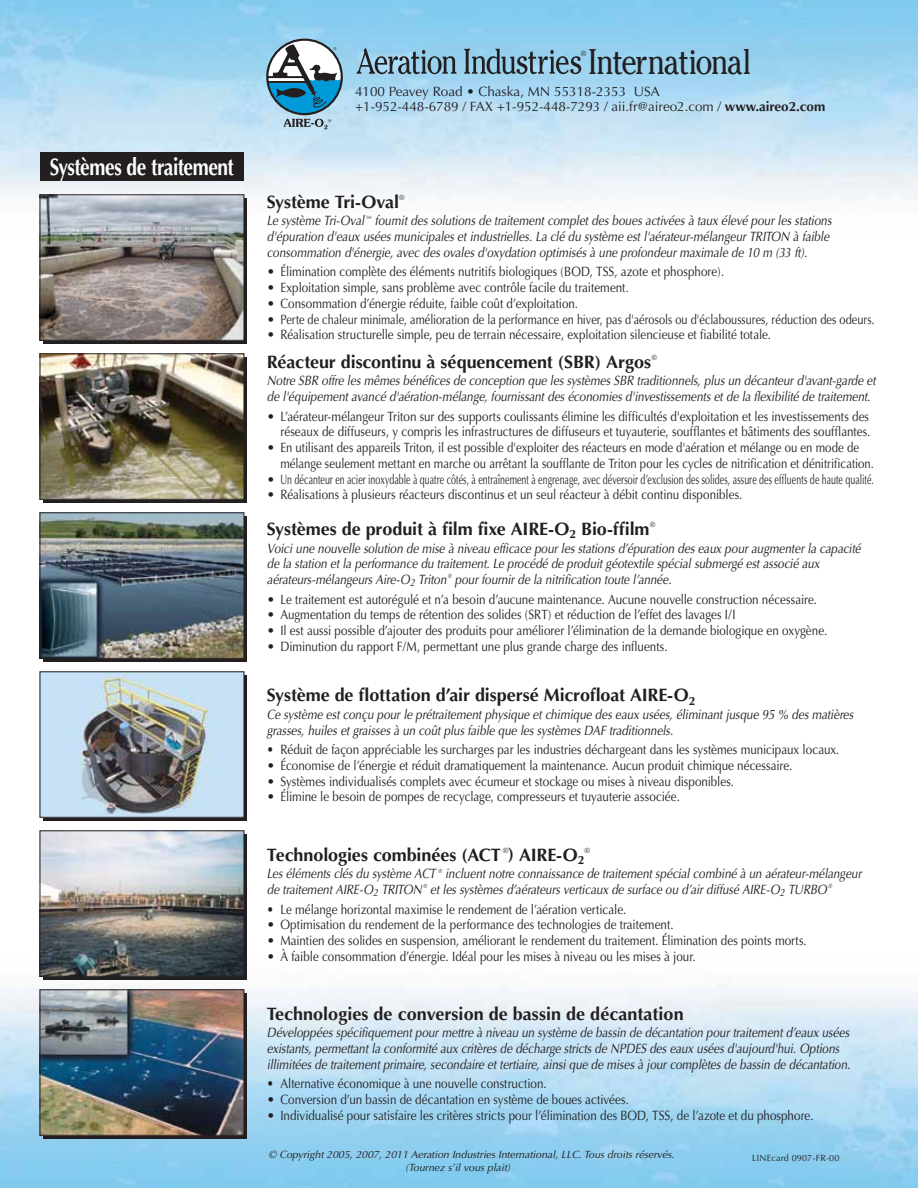
<style>
.page{position:relative;width:918px;height:1188px;background:#fff}
.page>*{position:absolute;margin:0;border:0;box-sizing:border-box;transform-origin:0 0}
.t1{font:35.1px "Cheltenham S Si";letter-spacing:-.01em;color:#231f20;scale:.84 1}
.t2{font:700 24px "Optima";letter-spacing:-.02em;color:#fff;scale:.8 1}
.t3{font:700 18px "Optima";letter-spacing:-.005em;color:#231f20}
.t4{font:13.5px/15.8px "Optima";color:#231f20}
.t5{font:italic 13.5px/15.8px "Optima";letter-spacing:-.005em;color:#231f20;scale:.86 1}
.t6{font:13.5px "Optima";color:#231f20;scale:.86 1}
.t7{font:italic 10.5px "Optima";color:#231f20}
.t8{font:9px "Optima";letter-spacing:.02em;color:#231f20}
.t9{font:7.5px "Optima";color:#231f20}
.t10{font:italic 6px "Optima";color:#231f20;scale:.86 1}
.s1{font-weight:700}
</style>
<div class="page">
<img style="left:0;top:954px;width:918px;height:234px">
<img style="left:0;top:0;width:918px;height:234px">
<svg style="left:464px;top:49px;width:117px;height:25px;background:#7399ad"></svg>
<svg style="left:357px;top:48px;width:100px;height:26px;background:#799eb4"></svg>
<svg style="left:263px;top:39px;width:81px;height:90px"></svg>
<div style="left:43px;top:198px;width:204px;height:145px;background:#231f20"></div>
<div style="left:43px;top:357px;width:204px;height:145px;background:#231f20"></div>
<div style="left:43px;top:516px;width:204px;height:145px;background:#231f20"></div>
<div style="left:43px;top:675px;width:204px;height:145px;background:#231f20"></div>
<div style="left:43px;top:834px;width:204px;height:145px;background:#231f20"></div>
<div style="left:43px;top:993px;width:204px;height:145px;background:#231f20"></div>
<img style="left:42px;top:196px;width:200px;height:143px">
<div style="left:40px;top:194px;width:204px;height:147px;border:1px solid #231f20"></div>
<img style="left:42px;top:355px;width:200px;height:143px">
<div style="left:40px;top:353px;width:204px;height:147px;border:1px solid #231f20"></div>
<img style="left:42px;top:514px;width:200px;height:143px">
<div style="left:40px;top:512px;width:204px;height:147px;border:1px solid #231f20"></div>
<img style="left:42px;top:673px;width:200px;height:143px">
<div style="left:40px;top:671px;width:204px;height:147px;border:1px solid #231f20"></div>
<img style="left:42px;top:832px;width:200px;height:143px">
<div style="left:40px;top:830px;width:204px;height:147px;border:1px solid #231f20"></div>
<img style="left:42px;top:991px;width:200px;height:143px">
<div style="left:40px;top:989px;width:204px;height:147px;border:1px solid #231f20"></div>
<div style="left:40px;top:152px;width:204px;height:29px;background:#231f20"></div>
<p class="t2" style="left:50px;top:152px;width:232px">Systèmes de traitement</p>
<p class="t1" style="left:589px;top:40px;width:195px">International</p>
<p class="t9" style="left:581px;top:49px;width:7px">®</p>
<p class="t4" style="left:355px;top:83px;width:472px">4100 Peavey Road • Chaska, MN 55318-2353 USA<br>+1-952-448-6789 / FAX +1-952-448-7293 / aii.fr@aireo2.com / <span class="s1">www.aireo2.com</span></p>
<p class="t3" style="left:267px;top:191px;width:134px">Système Tri-Oval</p>
<p class="t9" style="left:399px;top:193px;width:7px">®</p>
<p class="t5" style="left:267px;top:213px;width:658px">Le système Tri-Oval <sup>™</sup> fournit des solutions de traitement complet des boues activées à taux élevé pour les stations d'épuration d'eaux usées municipales et industrielles. La clé du système est l'aérateur-mélangeur TRITON à faible consommation d'énergie, avec des ovales d'oxydation optimisés à une profondeur maximale de 10 m (33 ft).</p>
<p class="t4" style="left:267px;top:264px;width:459px">• Élimination complète des éléments nutritifs biologiques (BOD, TSS, azote et phosphore).</p>
<p class="t4" style="left:267px;top:280px;width:364px">• Exploitation simple, sans problème avec contrôle facile du traitement.</p>
<p class="t4" style="left:267px;top:296px;width:313px">• Consommation d’énergie réduite, faible coût d’exploitation.</p>
<p class="t4" style="left:267px;top:311px;width:609px">• Perte de chaleur minimale, amélioration de la performance en hiver, pas d'aérosols ou d'éclaboussures, réduction des odeurs.</p>
<p class="t4" style="left:267px;top:327px;width:506px">• Réalisation structurelle simple, peu de terrain nécessaire, exploitation silencieuse et fiabilité totale.</p>
<p class="t3" style="left:267px;top:351px;width:386px">Réacteur discontinu à séquencement (SBR) Argos</p>
<p class="t9" style="left:651px;top:353px;width:7px">®</p>
<p class="t5" style="left:267px;top:373px;width:709px">Notre SBR offre les mêmes bénéfices de conception que les systèmes SBR traditionnels, plus un décanteur d'avant-garde et de l'équipement avancé d'aération-mélange, fournissant des économies d'investissements et de la flexibilité de traitement.</p>
<p class="t4" style="left:267px;top:408px;width:605px;text-align:right">• L’aérateur-mélangeur Triton sur des supports coulissants élimine les difficultés d'exploitation et les investissements des réseaux de diffuseurs, y compris les infrastructures de diffuseurs et tuyauterie, soufflantes et bâtiments des soufflantes.</p>
<p class="t4" style="left:280px;top:440px;width:595px;text-indent:-14px">• En utilisant des appareils Triton, il est possible d'exploiter des réacteurs en mode d'aération et mélange ou en mode de mélange seulement mettant en marche ou arrêtant la soufflante de Triton pour les cycles de nitrification et dénitrification.</p>
<p class="t4" style="left:267px;top:471px;width:608px">• Un décanteur en acier inoxydable à quatre côtés, à entraînement à engrenage, avec déversoir d’exclusion des solides, assure des effluents de haute qualité.</p>
<p class="t4" style="left:267px;top:487px;width:477px">• Réalisations à plusieurs réacteurs discontinus et un seul réacteur à débit continu disponibles.</p>
<p class="t3" style="left:267px;top:518px;width:384px">Systèmes de produit à film fixe AIRE-O<sub>2</sub> Bio-ffilm</p>
<p class="t9" style="left:650px;top:521px;width:7px">®</p>
<p class="t5" style="left:267px;top:540px;width:692px">Voici une nouvelle solution de mise à niveau efficace pour les stations d’épuration des eaux pour augmenter la capacité de la station et la performance du traitement. Le procédé de produit géotextile spécial submergé est associé aux aérateurs-mélangeurs Aire-O<sub>2</sub> Triton</p>
<p class="t10" style="left:448px;top:573px;width:6px">®</p>
<p class="t5" style="left:455px;top:572px;width:254px">pour fournir de la nitrification toute l’année.</p>
<p class="t4" style="left:267px;top:591px;width:552px">• Le traitement est autorégulé et n’a besoin d’aucune maintenance. Aucune nouvelle construction nécessaire.</p>
<p class="t4" style="left:267px;top:607px;width:470px">• Augmentation du temps de rétention des solides (SRT) et réduction de l’effet des lavages I/I</p>
<p class="t4" style="left:267px;top:623px;width:562px">• Il est aussi possible d’ajouter des produits pour améliorer l’élimination de la demande biologique en oxygène.</p>
<p class="t4" style="left:267px;top:639px;width:402px">• Diminution du rapport F/M, permettant une plus grande charge des influents.</p>
<p class="t3" style="left:267px;top:685px;width:430px">Système de flottation d’air dispersé Microfloat AIRE-O<sub>2</sub></p>
<p class="t5" style="left:267px;top:707px;width:684px">Ce système est conçu pour le prétraitement physique et chimique des eaux usées, éliminant jusque 95 % des matières grasses, huiles et graisses à un coût plus faible que les systèmes DAF traditionnels.</p>
<p class="t6" style="left:267px;top:742px;width:667px">• Réduit de façon appréciable les surcharges par les industries déchargeant dans les systèmes municipaux locaux.</p>
<p class="t4" style="left:267px;top:758px;width:527px">• Économise de l’énergie et réduit dramatiquement la maintenance. Aucun produit chimique nécessaire.</p>
<p class="t4" style="left:267px;top:773px;width:469px">• Systèmes individualisés complets avec écumeur et stockage ou mises à niveau disponibles.</p>
<p class="t4" style="left:267px;top:789px;width:414px">• Élimine le besoin de pompes de recyclage, compresseurs et tuyauterie associée.</p>
<p class="t3" style="left:267px;top:844px;width:319px">Technologies combinées (ACT ) AIRE-O<sub>2</sub></p>
<p class="t9" style="left:503px;top:846px;width:7px">®</p>
<p class="t9" style="left:585px;top:846px;width:7px">®</p>
<p class="t5" style="left:267px;top:866px;width:198px">Les éléments clés du système ACT</p>
<p class="t10" style="left:438px;top:867px;width:6px">®</p>
<p class="t5" style="left:445px;top:866px;width:486px">incluent notre connaissance de traitement spécial combiné à un aérateur-mélangeur</p>
<p class="t5" style="left:267px;top:882px;width:182px">de traitement AIRE-O<sub>2</sub> TRITON</p>
<p class="t10" style="left:423px;top:883px;width:6px">®</p>
<p class="t5" style="left:430px;top:882px;width:463px">et les systèmes d’aérateurs verticaux de surface ou d’air diffusé AIRE-O<sub>2</sub> TURBO</p>
<p class="t10" style="left:828px;top:883px;width:6px">®</p>
<p class="t6" style="left:267px;top:901px;width:420px">• Le mélange horizontal maximise le rendement de l’aération verticale.</p>
<p class="t4" style="left:267px;top:917px;width:408px">• Optimisation du rendement de la performance des technologies de traitement.</p>
<p class="t4" style="left:267px;top:933px;width:541px">• Maintien des solides en suspension, améliorant le rendement du traitement. Élimination des points morts.</p>
<p class="t4" style="left:267px;top:949px;width:430px">• À faible consommation d’énergie. Idéal pour les mises à niveau ou les mises à jour.</p>
<p class="t3" style="left:267px;top:1003px;width:418px">Technologies de conversion de bassin de décantation</p>
<p class="t5" style="left:267px;top:1025px;width:680px">Développées spécifiquement pour mettre à niveau un système de bassin de décantation pour traitement d’eaux usées existants, permettant la conformité aux critères de décharge stricts de NPDES des eaux usées d'aujourd'hui. Options illimitées de traitement primaire, secondaire et tertiaire, ainsi que de mises à jour complètes de bassin de décantation.</p>
<p class="t6" style="left:267px;top:1076px;width:327px">• Alternative économique à une nouvelle construction.</p>
<p class="t4" style="left:267px;top:1092px;width:364px">• Conversion d’un bassin de décantation en système de boues activées.</p>
<p class="t4" style="left:267px;top:1108px;width:548px">• Individualisé pour satisfaire les critères stricts pour l’élimination des BOD, TSS, de l’azote et du phosphore.</p>
<p class="t7" style="left:269px;top:1148px;width:407px">© Copyright 2005, 2007, 2011 Aeration Industries International, LLC. Tous droits réservés.</p>
<p class="t8" style="left:752px;top:1153px;width:89px">LINEcard 0907-FR-00</p>
<p class="t7" style="left:406px;top:1161px;width:106px">(Tournez s’il vous plait)</p>
</div>
